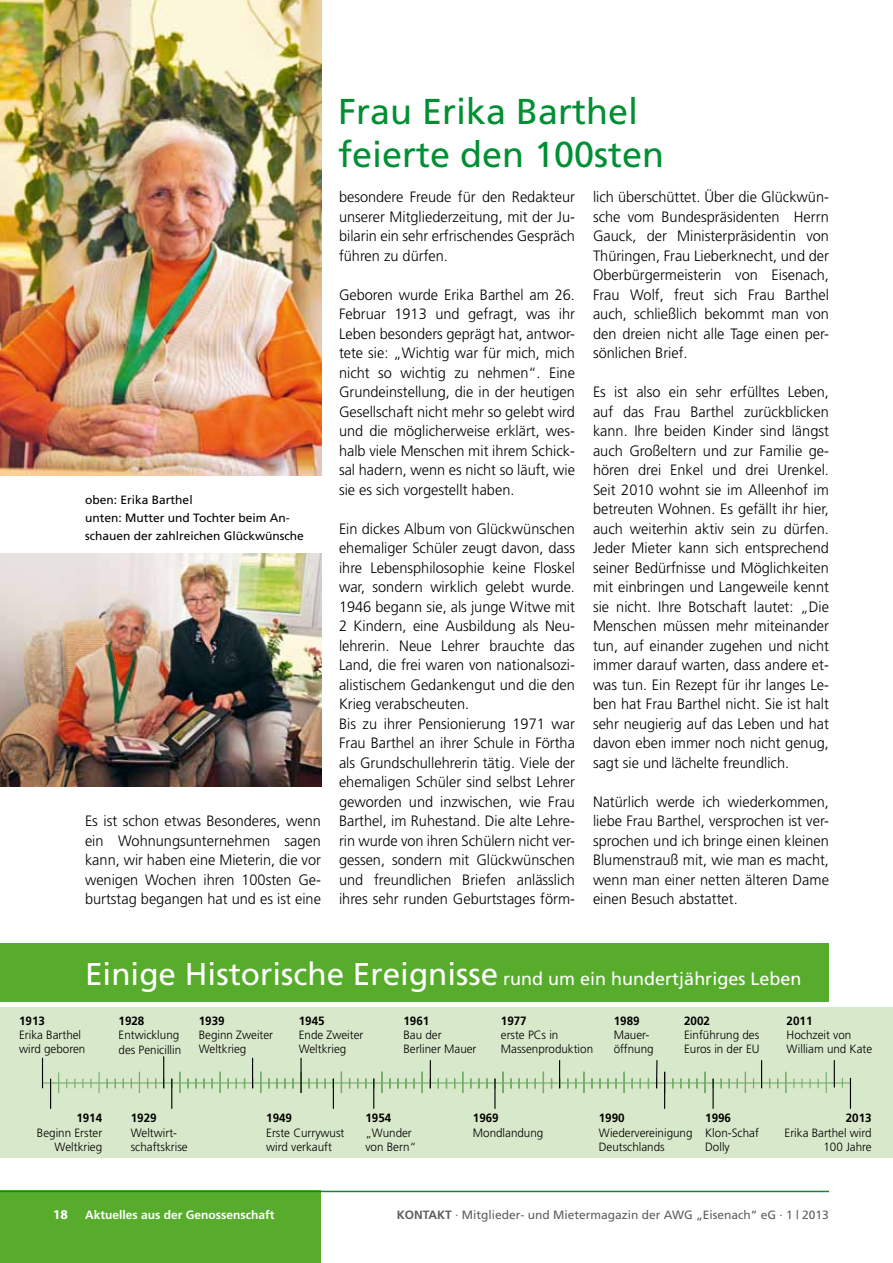
<style>
.page{position:relative;width:893px;height:1263px;background:#fff}
.page>*{position:absolute;margin:0;border:0;box-sizing:border-box;transform-origin:0 0}
.t1{font:36px/43.2px "Frutiger";color:#008f33}
.t2{font:18px "Frutiger";color:#fff}
.t3{font:300 15px/19.5px "Frutiger";color:#000;text-align:justify}
.t4{font:700 13.5px "Myriad Pro";color:#fff}
.t5{font:300 12px/14.4px "Frutiger";color:#000}
.t6{font:12px/18px "Frutiger";color:#000}
.t7{font:700 12px "Frutiger";color:#000}
.t8{font:12px "Frutiger";color:#5d6060}
.t9{font:700 12px "Frutiger";color:#fff}
.s1{font-size:31.5px}
.s2{font-weight:700}
</style>
<div class="page">
<div style="left:0;top:1191px;width:321px;height:72px;background:#57ad2b"></div>
<hr style="left:0;top:1191px;width:829px;height:1px;background:#008f33">
<img style="left:0;top:0;width:321px;height:475px">
<img style="left:0;top:553px;width:321px;height:233px">
<div style="left:0;top:1007px;width:893px;height:151px;background:#d8e8ca"></div>
<div style="left:0;top:943px;width:829px;height:59px;background:#57ad2b"></div>
<hr style="left:43px;top:1082px;width:808px;height:1px;background:#75ad6b">
<hr style="left:42px;top:1058px;width:1px;height:30px;background:#000">
<hr style="left:50px;top:1079px;width:1px;height:30px;background:#000">
<svg style="left:58px;top:1072px;width:1px;height:21px"></svg>
<svg style="left:90px;top:1079px;width:2px;height:9px"></svg>
<svg style="left:99px;top:1072px;width:1px;height:21px"></svg>
<svg style="left:139px;top:1072px;width:1px;height:21px"></svg>
<hr style="left:163px;top:1056px;width:1px;height:32px;background:#000">
<hr style="left:171px;top:1079px;width:1px;height:30px;background:#000">
<svg style="left:179px;top:1072px;width:1px;height:21px"></svg>
<svg style="left:195px;top:1079px;width:2px;height:9px"></svg>
<svg style="left:220px;top:1072px;width:1px;height:21px"></svg>
<hr style="left:252px;top:1058px;width:1px;height:30px;background:#000">
<svg style="left:260px;top:1072px;width:1px;height:21px"></svg>
<hr style="left:300px;top:1058px;width:2px;height:35px;background:#000">
<svg style="left:292px;top:1079px;width:2px;height:9px"></svg>
<hr style="left:333px;top:1079px;width:1px;height:30px;background:#000">
<svg style="left:341px;top:1072px;width:1px;height:21px"></svg>
<hr style="left:373px;top:1079px;width:1px;height:30px;background:#000">
<svg style="left:381px;top:1072px;width:1px;height:21px"></svg>
<svg style="left:397px;top:1079px;width:2px;height:9px"></svg>
<svg style="left:422px;top:1072px;width:1px;height:21px"></svg>
<svg style="left:430px;top:1060px;width:1px;height:28px"></svg>
<svg style="left:462px;top:1072px;width:1px;height:21px"></svg>
<hr style="left:494px;top:1079px;width:1px;height:30px;background:#000">
<hr style="left:502px;top:1072px;width:2px;height:21px;background:#75ad6b">
<svg style="left:543px;top:1072px;width:1px;height:21px"></svg>
<svg style="left:559px;top:1060px;width:1px;height:28px"></svg>
<svg style="left:583px;top:1072px;width:1px;height:21px"></svg>
<svg style="left:599px;top:1079px;width:2px;height:9px"></svg>
<svg style="left:607px;top:1079px;width:2px;height:9px"></svg>
<svg style="left:624px;top:1072px;width:1px;height:21px"></svg>
<svg style="left:656px;top:1060px;width:1px;height:28px"></svg>
<hr style="left:664px;top:1072px;width:1px;height:37px;background:#000">
<hr style="left:704px;top:1072px;width:2px;height:21px;background:#75ad6b">
<hr style="left:712px;top:1079px;width:2px;height:30px;background:#000">
<svg style="left:745px;top:1072px;width:1px;height:21px"></svg>
<svg style="left:761px;top:1060px;width:1px;height:28px"></svg>
<svg style="left:785px;top:1072px;width:1px;height:21px"></svg>
<svg style="left:809px;top:1079px;width:2px;height:9px"></svg>
<svg style="left:826px;top:1072px;width:1px;height:21px"></svg>
<svg style="left:834px;top:1060px;width:1px;height:27px"></svg>
<hr style="left:850px;top:1078px;width:1px;height:31px;background:#000">
<p class="t6" style="left:85px;top:491px;width:220px">oben: Erika Barthel<br>unten: Mutter und Tochter beim An&shy;schauen der zahlreichen Glückwünsche</p>
<p class="t3" style="left:85px;top:811px;width:237px">Es ist schon etwas Besonderes, wenn ein Wohnungsunternehmen sagen kann, wir haben eine Mieterin, die vor wenigen Wochen ihren 100sten Ge&shy;burtstag begangen hat und es ist eine</p>
<h1 class="t1" style="left:338px;top:90px;width:328px">Frau Erika Barthel feierte den 100sten</h1>
<p class="t3" style="left:339px;top:187px;width:237px">besondere Freude für den Redakteur unserer Mitgliederzeitung, mit der Ju&shy;bilarin ein sehr erfrischendes Gespräch führen zu dürfen.</p>
<p class="t3" style="left:339px;top:285px;width:237px">Geboren wurde Erika Barthel am 26.<br>Februar 1913 und gefragt, was ihr Leben besonders geprägt hat, antwor&shy;tete sie: „Wichtig war für mich, mich nicht so wichtig zu nehmen“. Eine Grundeinstellung, die in der heutigen Gesellschaft nicht mehr so gelebt wird und die möglicherweise erklärt, wes&shy;halb viele Menschen mit ihrem Schick&shy;sal hadern, wenn es nicht so läuft, wie sie es sich vorgestellt haben.</p>
<p class="t3" style="left:339px;top:519px;width:237px;text-align:left">Ein dickes Album von Glückwünschen ehemaliger Schüler zeugt davon, dass ihre Lebensphilosophie keine Floskel war, sondern wirklich gelebt wurde.<br>1946 begann sie, als junge Witwe mit 2 Kindern, eine Ausbildung als Neu&shy;lehrerin. Neue Lehrer brauchte das Land, die frei waren von nationalsozi&shy;alistischem Gedankengut und die den Krieg verabscheuten.<br>Bis zu ihrer Pensionierung 1971 war Frau Barthel an ihrer Schule in Förtha als Grundschullehrerin tätig. Viele der ehemaligen Schüler sind selbst Lehrer geworden und inzwischen, wie Frau Barthel, im Ruhestand. Die alte Lehre&shy;rin wurde von ihren Schülern nicht ver&shy;gessen, sondern mit Glückwünschen und freundlichen Briefen anlässlich ihres sehr runden Geburtstages förm-</p>
<p class="t3" style="left:593px;top:187px;width:237px">lich überschüttet. Über die Glückwün&shy;sche vom Bundespräsidenten Herrn Gauck, der Ministerpräsidentin von Thüringen, Frau Lieberknecht, und der Oberbürgermeisterin von Eisenach, Frau Wolf, freut sich Frau Barthel auch, schließlich bekommt man von den dreien nicht alle Tage einen per&shy;sönlichen Brief.</p>
<p class="t3" style="left:593px;top:382px;width:237px">Es ist also ein sehr erfülltes Leben, auf das Frau Barthel zurückblicken kann. Ihre beiden Kinder sind längst auch Großeltern und zur Familie ge&shy;hören drei Enkel und drei Urenkel.<br>Seit 2010 wohnt sie im Alleenhof im betreuten Wohnen. Es gefällt ihr hier, auch weiterhin aktiv sein zu dürfen.<br>Jeder Mieter kann sich entsprechend seiner Bedürfnisse und Möglichkeiten mit einbringen und Langeweile kennt sie nicht. Ihre Botschaft lautet: „Die Menschen müssen mehr miteinander tun, auf einander zugehen und nicht immer darauf warten, dass andere et&shy;was tun. Ein Rezept für ihr langes Le&shy;ben hat Frau Barthel nicht. Sie ist halt sehr neugierig auf das Leben und hat davon eben immer noch nicht genug, sagt sie und lächelte freundlich.</p>
<p class="t3" style="left:593px;top:792px;width:237px">Natürlich werde ich wiederkommen, liebe Frau Barthel, versprochen ist ver&shy;sprochen und ich bringe einen kleinen Blumenstrauß mit, wie man es macht, wenn man einer netten älteren Dame einen Besuch abstattet.</p>
<p class="t2" style="left:85px;top:968px;width:718px"><span class="s1">Einige Historische Ereignisse</span> rund um ein hundertjähriges Leben</p>
<p class="t7" style="left:19px;top:1013px;width:27px">1913</p>
<p class="t5" style="left:19px;top:1028px;width:68px">Erika Barthel wird geboren</p>
<p class="t7" style="left:119px;top:1013px;width:27px">1928</p>
<p class="t5" style="left:119px;top:1028px;width:64px">Entwicklung des Penicillin</p>
<p class="t7" style="left:199px;top:1013px;width:27px">1939</p>
<p class="t5" style="left:199px;top:1028px;width:76px">Beginn Zweiter<br>Weltkrieg</p>
<p class="t7" style="left:299px;top:1013px;width:27px">1945</p>
<p class="t5" style="left:299px;top:1028px;width:66px">Ende Zweiter<br>Weltkrieg</p>
<p class="t7" style="left:403px;top:1013px;width:27px">1961</p>
<p class="t5" style="left:403px;top:1028px;width:75px">Bau der<br>Berliner Mauer</p>
<p class="t7" style="left:501px;top:1013px;width:27px">1977</p>
<p class="t5" style="left:501px;top:1028px;width:94px">erste PCs in<br>Massenproduktion</p>
<p class="t7" style="left:614px;top:1013px;width:27px">1989</p>
<p class="t5" style="left:614px;top:1028px;width:41px">Mauer&shy;öffnung</p>
<p class="t7" style="left:684px;top:1013px;width:27px">2002</p>
<p class="t5" style="left:684px;top:1028px;width:77px">Einführung des<br>Euros in der EU</p>
<p class="t7" style="left:76px;top:1111px;width:27px">1914</p>
<p class="t5" style="left:37px;top:1125px;width:67px;text-align:right">Beginn Erster<br>Weltkrieg</p>
<p class="t7" style="left:131px;top:1111px;width:27px">1929</p>
<p class="t5" style="left:131px;top:1125px;width:58px">Weltwirt&shy;schaftskrise</p>
<p class="t7" style="left:266px;top:1111px;width:27px">1949</p>
<p class="t5" style="left:266px;top:1125px;width:80px">Erste Currywust wird verkauft</p>
<p class="t7" style="left:365px;top:1111px;width:27px">1954</p>
<p class="t5" style="left:365px;top:1125px;width:52px">„Wunder von Bern“</p>
<p class="t7" style="left:473px;top:1111px;width:27px">1969</p>
<p class="t5" style="left:473px;top:1125px;width:72px">Mondlandung</p>
<p class="t7" style="left:599px;top:1111px;width:27px">1990</p>
<p class="t5" style="left:599px;top:1125px;width:95px">Wiedervereinigung<br>Deutschlands</p>
<p class="t7" style="left:705px;top:1111px;width:27px">1996</p>
<p class="t5" style="left:705px;top:1125px;width:55px">Klon-Schaf<br>Dolly</p>
<p class="t7" style="left:787px;top:1013px;width:27px">2011</p>
<p class="t5" style="left:787px;top:1028px;width:87px">Hochzeit von<br>William und Kate</p>
<p class="t7" style="left:846px;top:1111px;width:27px">2013</p>
<p class="t5" style="left:785px;top:1125px;width:89px;text-align:right">Erika Barthel wird<br>100 Jahre</p>
<p class="t4" style="left:53px;top:1206px;width:16px">18</p>
<p class="t9" style="left:85px;top:1208px;width:191px">Aktuelles aus der Genossenschaft</p>
<p class="t8" style="left:397px;top:1208px;width:434px"><span class="s2">KONTAKT</span> · Mitglieder- und Mietermagazin der AWG „Eisenach” eG · 1 | 2013</p>
</div>
